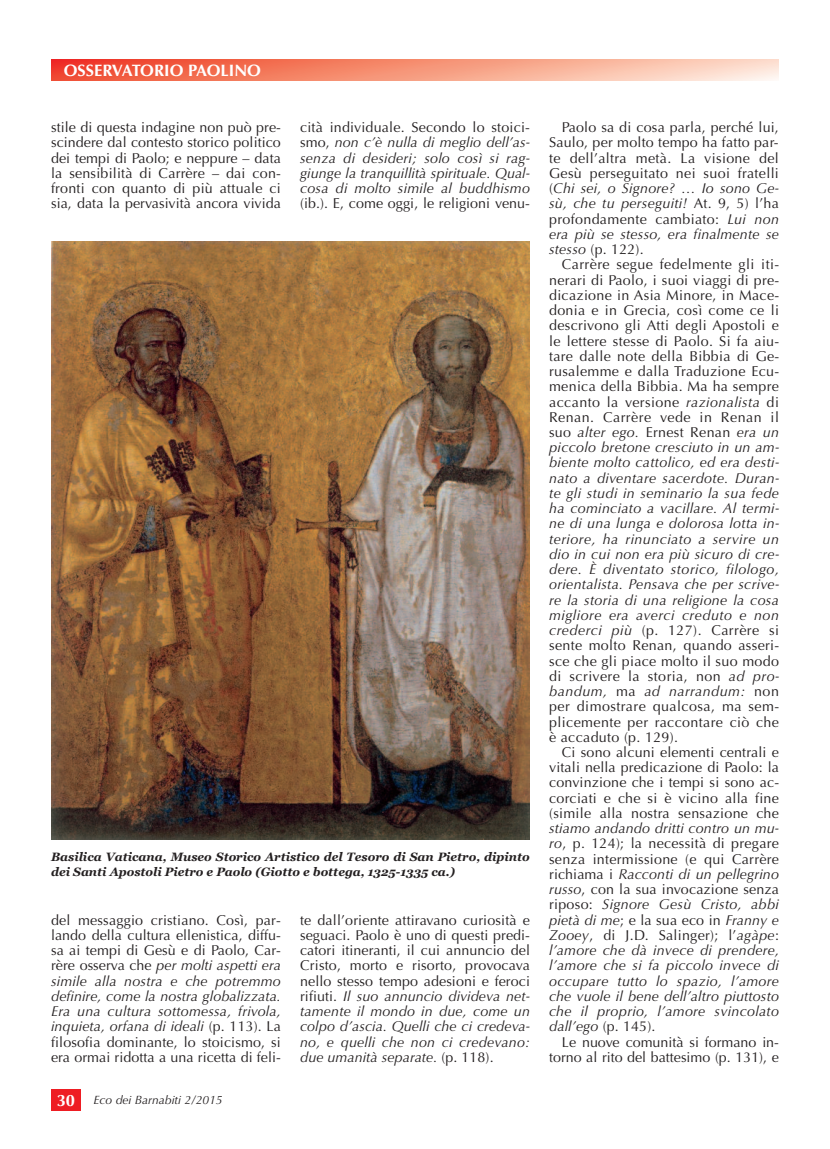
<style>
.page{position:relative;width:830px;height:1149px;background:#fff}
.page>*{position:absolute;margin:0;border:0;box-sizing:border-box;transform-origin:0 0}
.t1{font:700 16.5px "Optima";color:#fff}
.t2{font:14.25px/15.1px "Optima";letter-spacing:.01em;color:#231f20;text-align:justify}
.t3{font:italic 14.25px/15.1px "Optima";letter-spacing:.015em;color:#231f20;text-align:justify}
.t4{font:italic 700 12px/14.2px "Georgia";color:#231f20}
.t5{font:italic 12px "Optima";color:#231f20}
.s1{font-style:normal}
.s2{font-style:italic}
.s3{font-weight:700;font-style:normal;font-size:16.5px;color:#fff}
</style>
<div class="page">
<div style="left:51px;top:1089px;width:30px;height:21px;background:#ee1d23"></div>
<svg style="left:51px;top:60px;width:727px;height:21px;background:#f6967d"></svg>
<img style="left:51px;top:241px;width:478px;height:598px">
<p class="t1" style="left:64px;top:61px;width:198px">OSSERVATORIO PAOLINO</p>
<p class="t2" style="left:51px;top:120px;width:231px">stile di questa indagine non può pre&shy;scindere dal contesto storico politico dei tempi di Paolo; e neppure – data la sensibilità di Carrère – dai con&shy;fronti con quanto di più attuale ci sia, data la pervasività ancora vivida</p>
<p class="t3" style="left:300px;top:120px;width:231px"><span class="s1">cità individuale. Secondo lo stoici&shy;smo,</span> non c’è nulla di meglio dell’as&shy;senza di desideri; solo così si rag&shy;giunge la tranquillità spirituale. Qual&shy;cosa di molto simile al buddhismo</p>
<p class="t2" style="left:300px;top:196px;width:231px">(ib.). E, come oggi, le religioni venu-</p>
<p class="t4" style="left:51px;top:849px;width:480px">Basilica Vaticana, Museo Storico Artistico del Tesoro di San Pietro, dipinto dei Santi Apostoli Pietro e Paolo (Giotto e bottega, 1325-1335 ca.)</p>
<p class="t2" style="left:51px;top:912px;width:231px">del messaggio cristiano. Così, par&shy;lando della cultura ellenistica, diffu&shy;sa ai tempi di Gesù e di Paolo, Car&shy;rère osserva che <span class="s2">per molti aspetti era simile alla nostra e che potremmo definire, come la nostra globalizzata.<br>Era una cultura sottomessa, frivola, inquieta, orfana di ideali</span> (p. 113). La filosofia dominante, lo stoicismo, si era ormai ridotta a una ricetta di feli-</p>
<p class="t5" style="left:57px;top:1092px;width:167px"><span class="s3">30</span> Eco dei Barnabiti 2/2015</p>
<p class="t2" style="left:300px;top:912px;width:231px">te dall’oriente attiravano curiosità e seguaci. Paolo è uno di questi predi&shy;catori itineranti, il cui annuncio del Cristo, morto e risorto, provocava nello stesso tempo adesioni e feroci rifiuti. <span class="s2">Il suo annuncio divideva net&shy;tamente il mondo in due, come un colpo d’ascia. Quelli che ci credeva&shy;no, e quelli che non ci credevano: due umanità separate.</span> (p. 118).</p>
<p class="t2" style="left:549px;top:120px;width:231px;text-indent:13px">Paolo sa di cosa parla, perché lui, Saulo, per molto tempo ha fatto par&shy;te dell’altra metà. La visione del Gesù perseguitato nei suoi fratelli (<span class="s2">Chi sei, o Signore? … Io sono Ge&shy;sù, che tu perseguiti!</span> At. 9, 5) l’ha profondamente cambiato: <span class="s2">Lui non era più se stesso, era finalmente se stesso</span> (p. 122).</p>
<p class="t2" style="left:549px;top:257px;width:231px;text-indent:13px">Carrère segue fedelmente gli iti&shy;nerari di Paolo, i suoi viaggi di pre&shy;dicazione in Asia Minore, in Mace&shy;donia e in Grecia, così come ce li descrivono gli Atti degli Apostoli e le lettere stesse di Paolo. Si fa aiu&shy;tare dalle note della Bibbia di Ge&shy;rusalemme e dalla Traduzione Ecu&shy;menica della Bibbia. Ma ha sempre accanto la versione <span class="s2">razionalista</span> di Renan. Carrère vede in Renan il suo <span class="s2">alter ego.</span> Ernest Renan <span class="s2">era un piccolo bretone cresciuto in un am&shy;biente molto cattolico, ed era desti&shy;nato a diventare sacerdote. Duran&shy;te gli studi in seminario la sua fede ha cominciato a vacillare. Al termi&shy;ne di una lunga e dolorosa lotta in&shy;teriore, ha rinunciato a servire un dio in cui non era più sicuro di cre&shy;dere. È diventato storico, filologo, orientalista. Pensava che per scrive&shy;re la storia di una religione la cosa migliore era averci creduto e non crederci più</span> (p. 127). Carrère si sente molto Renan, quando asseri&shy;sce che gli piace molto il suo modo di scrivere la storia, non <span class="s2">ad pro&shy;bandum,</span> ma <span class="s2">ad narrandum:</span> non per dimostrare qualcosa, ma sem&shy;plicemente per raccontare ciò che è accaduto (p. 129).</p>
<p class="t2" style="left:549px;top:744px;width:231px;text-indent:13px">Ci sono alcuni elementi centrali e vitali nella predicazione di Paolo: la convinzione che i tempi si sono ac&shy;corciati e che si è vicino alla fine (simile alla nostra sensazione che</p>
<p class="t3" style="left:549px;top:820px;width:231px">stiamo andando dritti contro un mu&shy;ro<span class="s1">, p. 124); la necessità di pregare senza intermissione (e qui Carrère richiama i</span> Racconti di un pellegrino russo<span class="s1">, con la sua invocazione senza riposo:</span> Signore Gesù Cristo, abbi pietà di me<span class="s1">; e la sua eco in</span> Franny e Zooey<span class="s1">, di J.D. Salinger); l’</span>agàpe<span class="s1">: </span>l’amore che dà invece di prendere, l’amore che si fa piccolo invece di occupare tutto lo spazio, l’amore che vuole il bene dell’altro piuttosto che il proprio, l’amore svincolato dall’ego <span class="s1">(p. 145).</span></p>
<p class="t2" style="left:549px;top:1033px;width:231px;text-align:right">Le nuove comunità si formano in&shy;torno al rito del battesimo (p. 131), e</p>
</div>
